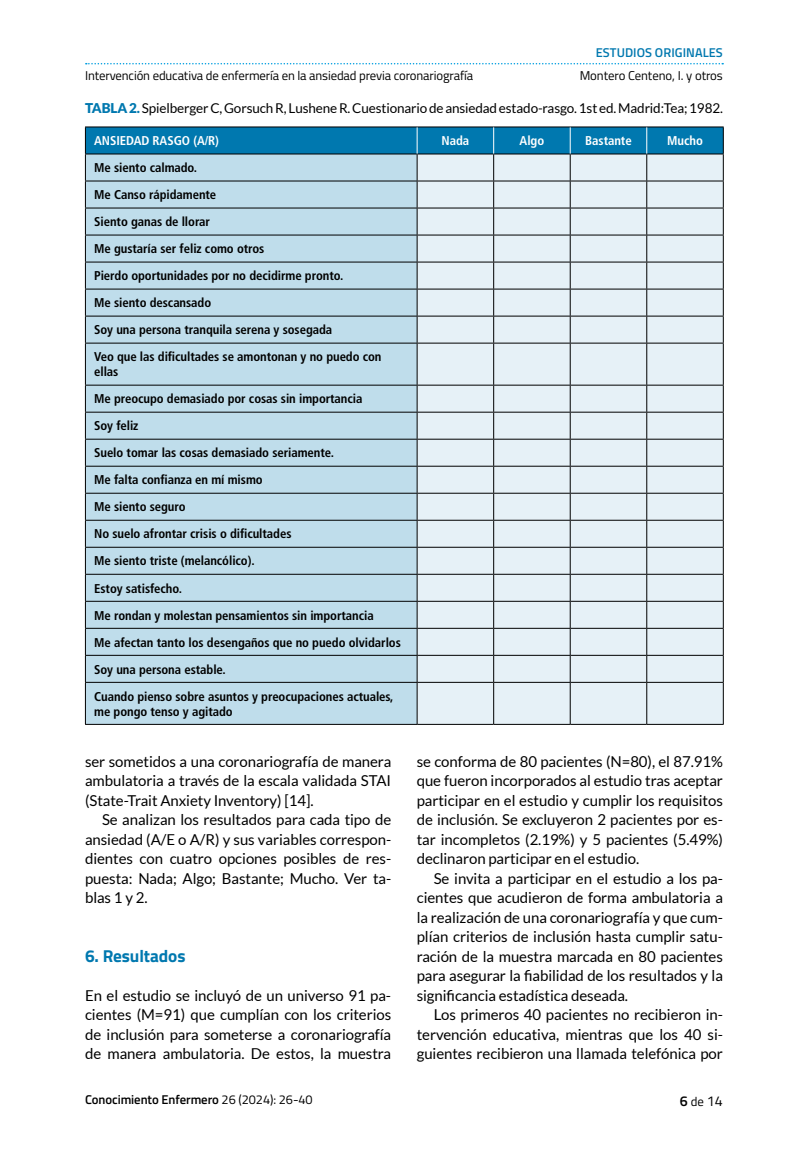
<style>
.page{position:relative;width:808px;height:1149px;background:#fff}
.page>*{position:absolute;margin:0;border:0;box-sizing:border-box;transform-origin:0 0}
.t1{font:700 17.25px "Titillium Web";letter-spacing:-.005em;color:#0078af}
.t2{font:15px/19.5px "Lato";letter-spacing:-.005em;color:#000;text-align:justify}
.t3{font:13.5px "Lato";letter-spacing:-.01em;color:#000}
.t4{font:700 condensed 12.75px/27px "Frutiger LT Std";letter-spacing:-.005em;color:#000}
.t5{font:12.75px "Titillium Web";letter-spacing:-.01em;color:#000}
.t6{font:700 condensed 12.75px "Frutiger LT Std";letter-spacing:-.005em;color:#fff}
.t7{font:600 12.75px "Titillium Web";letter-spacing:-.005em;color:#000}
.t8{font:600 12.75px "Titillium Web";letter-spacing:.005em;color:#0078af}
.s1{font-weight:900;color:#0078af}
.s2{font-weight:400}
.s3{font-weight:600;font-size:14.25px}
.s4{font-size:14.25px}
</style>
<div class="page">
<svg style="left:86px;top:63px;width:637px;height:1px"></svg>
<div style="left:86px;top:343px;width:331px;height:380px;background:#bfddeb"></div>
<div style="left:418px;top:343px;width:305px;height:380px;background:#e6f1f7"></div>
<hr style="left:85px;top:126px;width:332px;height:1px;background:#000">
<hr style="left:417px;top:126px;width:77px;height:1px;background:#000">
<hr style="left:494px;top:126px;width:76px;height:1px;background:#000">
<hr style="left:570px;top:126px;width:77px;height:1px;background:#000">
<hr style="left:647px;top:126px;width:77px;height:1px;background:#000">
<hr style="left:85px;top:342px;width:332px;height:1px;background:#000">
<hr style="left:85px;top:343px;width:1px;height:41px;background:#000">
<hr style="left:417px;top:342px;width:77px;height:1px;background:#000">
<hr style="left:417px;top:343px;width:1px;height:41px;background:#000">
<hr style="left:494px;top:342px;width:76px;height:1px;background:#000">
<hr style="left:493px;top:343px;width:1px;height:41px;background:#000">
<hr style="left:570px;top:342px;width:77px;height:1px;background:#000">
<hr style="left:570px;top:343px;width:1px;height:41px;background:#000">
<hr style="left:647px;top:342px;width:77px;height:1px;background:#000">
<hr style="left:646px;top:343px;width:1px;height:41px;background:#000">
<hr style="left:723px;top:343px;width:1px;height:41px;background:#000">
<hr style="left:85px;top:384px;width:332px;height:1px;background:#000">
<hr style="left:417px;top:384px;width:77px;height:1px;background:#000">
<hr style="left:494px;top:384px;width:76px;height:1px;background:#000">
<hr style="left:570px;top:384px;width:77px;height:1px;background:#000">
<hr style="left:647px;top:384px;width:77px;height:1px;background:#000">
<hr style="left:85px;top:411px;width:332px;height:1px;background:#000">
<hr style="left:417px;top:411px;width:77px;height:1px;background:#000">
<hr style="left:494px;top:411px;width:76px;height:1px;background:#000">
<hr style="left:570px;top:411px;width:77px;height:1px;background:#000">
<hr style="left:647px;top:411px;width:77px;height:1px;background:#000">
<hr style="left:85px;top:438px;width:332px;height:1px;background:#000">
<hr style="left:417px;top:438px;width:77px;height:1px;background:#000">
<hr style="left:494px;top:438px;width:76px;height:1px;background:#000">
<hr style="left:570px;top:438px;width:77px;height:1px;background:#000">
<hr style="left:647px;top:438px;width:77px;height:1px;background:#000">
<hr style="left:85px;top:465px;width:332px;height:1px;background:#000">
<hr style="left:417px;top:465px;width:77px;height:1px;background:#000">
<hr style="left:494px;top:465px;width:76px;height:1px;background:#000">
<hr style="left:570px;top:465px;width:77px;height:1px;background:#000">
<hr style="left:647px;top:465px;width:77px;height:1px;background:#000">
<hr style="left:85px;top:492px;width:332px;height:1px;background:#000">
<hr style="left:417px;top:492px;width:77px;height:1px;background:#000">
<hr style="left:494px;top:492px;width:76px;height:1px;background:#000">
<hr style="left:570px;top:492px;width:77px;height:1px;background:#000">
<hr style="left:647px;top:492px;width:77px;height:1px;background:#000">
<hr style="left:85px;top:519px;width:332px;height:1px;background:#000">
<hr style="left:417px;top:519px;width:77px;height:1px;background:#000">
<hr style="left:494px;top:519px;width:76px;height:1px;background:#000">
<hr style="left:570px;top:519px;width:77px;height:1px;background:#000">
<hr style="left:647px;top:519px;width:77px;height:1px;background:#000">
<hr style="left:85px;top:546px;width:332px;height:1px;background:#000">
<hr style="left:417px;top:546px;width:77px;height:1px;background:#000">
<hr style="left:494px;top:546px;width:76px;height:1px;background:#000">
<hr style="left:570px;top:546px;width:77px;height:1px;background:#000">
<hr style="left:647px;top:546px;width:77px;height:1px;background:#000">
<hr style="left:85px;top:573px;width:332px;height:1px;background:#000">
<hr style="left:417px;top:573px;width:77px;height:1px;background:#000">
<hr style="left:494px;top:573px;width:76px;height:1px;background:#000">
<hr style="left:570px;top:573px;width:77px;height:1px;background:#000">
<hr style="left:647px;top:573px;width:77px;height:1px;background:#000">
<hr style="left:85px;top:600px;width:332px;height:1px;background:#000">
<hr style="left:417px;top:600px;width:77px;height:1px;background:#000">
<hr style="left:494px;top:600px;width:76px;height:1px;background:#000">
<hr style="left:570px;top:600px;width:77px;height:1px;background:#000">
<hr style="left:647px;top:600px;width:77px;height:1px;background:#000">
<hr style="left:85px;top:627px;width:332px;height:1px;background:#000">
<hr style="left:417px;top:627px;width:77px;height:1px;background:#000">
<hr style="left:494px;top:627px;width:76px;height:1px;background:#000">
<hr style="left:570px;top:627px;width:77px;height:1px;background:#000">
<hr style="left:647px;top:627px;width:77px;height:1px;background:#000">
<hr style="left:85px;top:654px;width:332px;height:1px;background:#000">
<svg style="left:85px;top:385px;width:1px;height:296px"></svg>
<hr style="left:417px;top:654px;width:77px;height:1px;background:#000">
<svg style="left:417px;top:385px;width:1px;height:296px"></svg>
<hr style="left:494px;top:654px;width:76px;height:1px;background:#000">
<svg style="left:493px;top:385px;width:1px;height:296px"></svg>
<hr style="left:570px;top:654px;width:77px;height:1px;background:#000">
<svg style="left:570px;top:385px;width:1px;height:296px"></svg>
<hr style="left:647px;top:654px;width:77px;height:1px;background:#000">
<svg style="left:646px;top:385px;width:1px;height:296px"></svg>
<svg style="left:723px;top:385px;width:1px;height:296px"></svg>
<hr style="left:85px;top:681px;width:332px;height:1px;background:#000">
<hr style="left:85px;top:682px;width:1px;height:41px;background:#000">
<hr style="left:417px;top:681px;width:77px;height:1px;background:#000">
<hr style="left:417px;top:682px;width:1px;height:41px;background:#000">
<hr style="left:494px;top:681px;width:76px;height:1px;background:#000">
<hr style="left:493px;top:682px;width:1px;height:41px;background:#000">
<hr style="left:570px;top:681px;width:77px;height:1px;background:#000">
<hr style="left:570px;top:682px;width:1px;height:41px;background:#000">
<hr style="left:647px;top:681px;width:77px;height:1px;background:#000">
<hr style="left:646px;top:682px;width:1px;height:41px;background:#000">
<hr style="left:723px;top:682px;width:1px;height:41px;background:#000">
<hr style="left:85px;top:723px;width:332px;height:1px;background:#000">
<hr style="left:417px;top:723px;width:77px;height:1px;background:#000">
<hr style="left:494px;top:723px;width:76px;height:1px;background:#000">
<hr style="left:570px;top:723px;width:77px;height:1px;background:#000">
<hr style="left:647px;top:723px;width:77px;height:1px;background:#000">
<svg style="left:85px;top:127px;width:639px;height:215px;background:#afcfde"></svg>
<p class="t8" style="left:596px;top:43px;width:129px">ESTUDIOS ORIGINALES</p>
<p class="t5" style="left:85px;top:66px;width:390px">Intervención educativa de enfermería en la ansiedad previa coronariografía</p>
<p class="t5" style="left:580px;top:66px;width:145px">Montero Centeno, I. y otros</p>
<p class="t3" style="left:85px;top:101px;width:639px"><span class="s1">TABLA 2.</span> Spielberger C, Gorsuch R, Lushene R. Cuestionario de ansiedad estado-rasgo. 1st ed. Madrid:Tea; 1982.</p>
<p class="t6" style="left:94px;top:133px;width:126px">ANSIEDAD RASGO (A/R)</p>
<p class="t6" style="left:442px;top:133px;width:29px">Nada</p>
<p class="t6" style="left:520px;top:133px;width:26px">Algo</p>
<p class="t6" style="left:585px;top:133px;width:48px">Bastante</p>
<p class="t6" style="left:667px;top:133px;width:37px">Mucho</p>
<p class="t4" style="left:94px;top:154px;width:289px">Me siento calmado.<br>Me Canso rápidamente<br>Siento ganas de llorar<br>Me gustaría ser feliz como otros<br>Pierdo oportunidades por no decidirme pronto.<br>Me siento descansado<br>Soy una persona tranquila serena y sosegada<br>Veo que las dificultades se amontonan y no puedo con</p>
<p class="t4" style="left:94px;top:358px;width:308px">ellas<br>Me preocupo demasiado por cosas sin importancia<br>Soy feliz<br>Suelo tomar las cosas demasiado seriamente.<br>Me falta confianza en mí mismo<br>Me siento seguro<br>No suelo afrontar crisis o dificultades<br>Me siento triste (melancólico).<br>Estoy satisfecho.<br>Me rondan y molestan pensamientos sin importancia<br>Me afectan tanto los desengaños que no puedo olvidarlos Soy una persona estable.<br>Cuando pienso sobre asuntos y preocupaciones actuales,</p>
<p class="t4" style="left:94px;top:697px;width:140px">me pongo tenso y agitado</p>
<p class="t2" style="left:85px;top:751px;width:308px">ser sometidos a una coronariografía de manera ambulatoria a través de la escala validada STAI (State-Trait Anxiety Inventory) [14].</p>
<p class="t2" style="left:85px;top:809px;width:308px;text-indent:17px">Se analizan los resultados para cada tipo de ansiedad (A/E o A/R) y sus variables correspon&shy;dientes con cuatro opciones posibles de res&shy;puesta: Nada; Algo; Bastante; Mucho. Ver ta&shy;blas 1 y 2.</p>
<p class="t1" style="left:85px;top:942px;width:102px">6. Resultados</p>
<p class="t2" style="left:85px;top:985px;width:308px">En el estudio se incluyó de un universo 91 pa&shy;cientes (M=91) que cumplían con los criterios de inclusión para someterse a coronariografía de manera ambulatoria. De estos, la muestra</p>
<p class="t2" style="left:417px;top:751px;width:308px">se conforma de 80 pacientes (N=80), el 87.91% que fueron incorporados al estudio tras aceptar participar en el estudio y cumplir los requisitos de inclusión. Se excluyeron 2 pacientes por es&shy;tar incompletos (2.19%) y 5 pacientes (5.49%) declinaron participar en el estudio.</p>
<p class="t2" style="left:417px;top:868px;width:308px;text-indent:17px">Se invita a participar en el estudio a los pa&shy;cientes que acudieron de forma ambulatoria a la realización de una coronariografía y que cum&shy;plían criterios de inclusión hasta cumplir satu&shy;ración de la muestra marcada en 80 pacientes para asegurar la fiabilidad de los resultados y la significancia estadística deseada.</p>
<p class="t2" style="left:417px;top:1004px;width:308px;text-indent:17px">Los primeros 40 pacientes no recibieron in&shy;tervención educativa, mientras que los 40 si&shy;guientes recibieron una llamada telefónica por</p>
<p class="t7" style="left:85px;top:1089px;width:229px">Conocimiento Enfermero <span class="s2">26 (2024): 26-40</span></p>
<p class="t5" style="left:680px;top:1091px;width:45px"><span class="s3">6</span> de <span class="s4">14</span></p>
</div>
